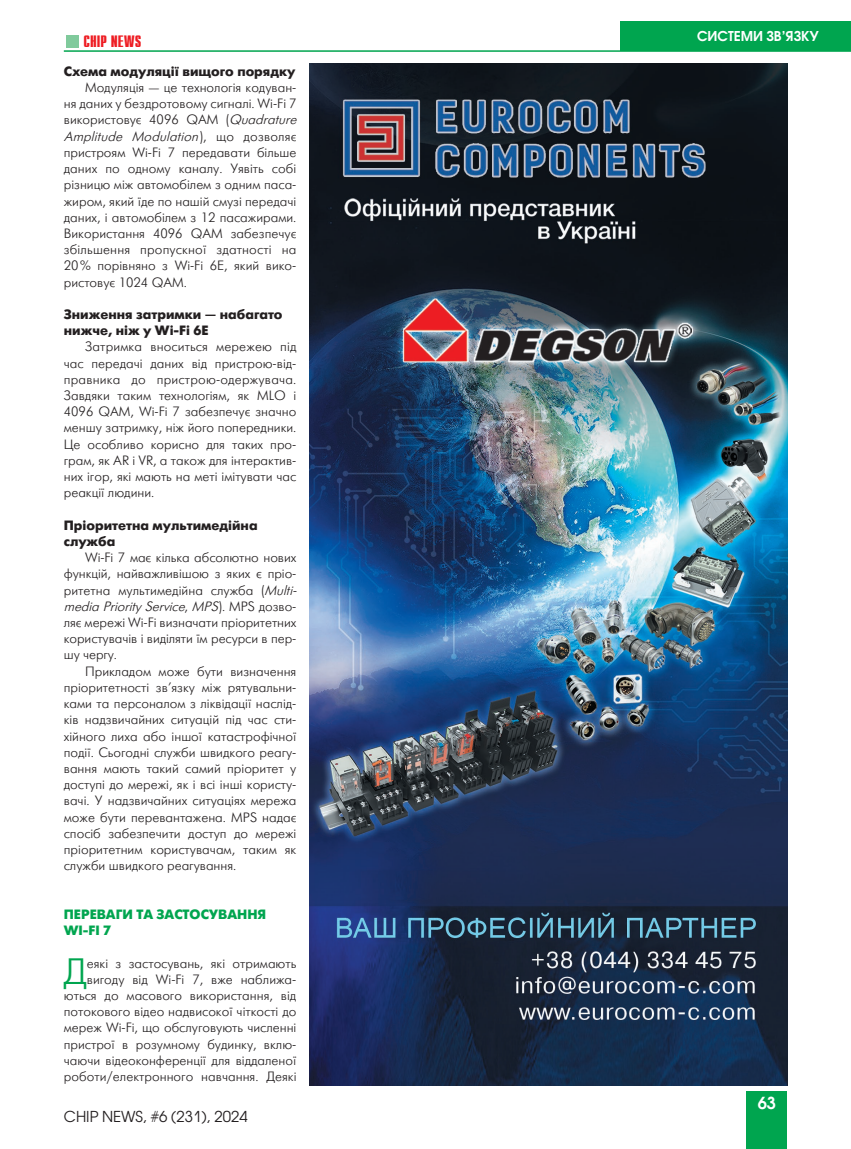
<style>
.page{position:relative;width:851px;height:1149px;background:#fff}
.page>*{position:absolute;margin:0;border:0;box-sizing:border-box;transform-origin:0 0}
.Osnovnoj_Bukviza{font:36.6px "Futuris Light C";color:#00a54f}
.t1{font:700 16.5px "Compact C";color:#ee1d23}
.t2{font:600 16.5px "Avant Garde Gothic C";color:#fff}
.t3{font:15px "Avant Garde Gothic C";color:#231f20}
.Osnovnoj{font:13.5px/16.2px "Futuris Light C";color:#231f20;text-align:justify}
.Osnovnoj_Bukviza-2{font:13.5px/16.2px "Futuris Light C";color:#231f20;text-align:right}
.Razdel_pod{font:700 13.5px/16.2px "Futuris C";color:#231f20}
.Razdel{font:700 13.5px/16.2px "Futuris C";color:#00a54f}
.t4{font:600 13.5px "Avant Garde Gothic C";color:#fff}
.s1{font-style:italic}
</style>
<div class="page">
<div style="left:620px;top:21px;width:230px;height:30px;background:#00a54f"></div>
<div style="left:746px;top:1091px;width:41px;height:57px;background:#00a54f"></div>
<div style="left:66px;top:35px;width:12px;height:12px;background:#80ca9c"></div>
<hr style="left:64px;top:50px;width:786px;height:2px;background:#00a54f">
<img style="left:309px;top:64px;width:478px;height:1020px">
<p class="t1" style="left:83px;top:33px;width:60px">CHIP NEWS</p>
<p class="Razdel_pod" style="left:64px;top:63px;width:233px">Схема модуляції вищого порядку</p>
<p class="Osnovnoj" style="left:64px;top:80px;width:238px;text-align:left;text-indent:21px">Модуляція — це технологія кодуван&shy;ня даних у бездротовому сигналі. Wi-Fi 7 використовує 4096 QAM (<span class="s1">Quadrature Amplitude Modulation</span> ) , щ о д о з в о л я є пристроям Wi-Fi 7 передавати більше даних по одному каналу. Уявіть собі різницю між автомобілем з одним паса&shy;жиром, який їде по нашій смузі передачі даних, і автомобілем з 12 пасажирами.<br>Використання 4096 QAM забезпечує збільшення пропускної здатності на 20% порівняно з Wi-Fi 6E, який вико&shy;ристовує 1024 QAM.</p>
<p class="Razdel_pod" style="left:64px;top:306px;width:220px">Зниження затримки — набагато нижче, ніж у Wi-Fi 6E</p>
<p class="Osnovnoj" style="left:64px;top:339px;width:234px;text-indent:21px">Затримка вноситься мережею під час передачі даних від пристрою-від&shy;правника до пристрою-одержувача.<br>Завдяки таким технологіям, як MLO і 4096 QAM, Wi-Fi 7 забезпечує значно меншу затримку, ніж його попередники.<br>Це особливо корисно для таких про&shy;грам, як AR і VR, а також для інтерактив&shy;них ігор, які мають на меті імітувати час реакції людини.</p>
<p class="Razdel_pod" style="left:64px;top:517px;width:195px">Пріоритетна мультимедійна служба</p>
<p class="Osnovnoj" style="left:64px;top:549px;width:234px;text-indent:21px">Wi-Fi 7 має кілька абсолютно нових функцій, найважливішою з яких є пріо&shy;ритетна мультимедійна служба (<span class="s1">Multi&shy;media PriorityService</span>, <span class="s1">MPS</span>) . M P S д о з в о - ляє мережі Wi-Fi визначати пріоритетних користувачів і виділяти їм ресурси в пер&shy;шу чергу.</p>
<p class="Osnovnoj" style="left:64px;top:663px;width:234px;text-indent:21px">Прикладом може бути визначення пріоритетності зв’язку між рятувальни&shy;ками та персоналом з ліквідації наслід&shy;ків надзвичайних ситуацій під час сти&shy;хійного лиха або іншої катастрофічної події. Сьогодні служби швидкого реагу&shy;вання мають такий самий пріоритет у доступі до мережі, як і всі інші користу&shy;вачі. У надзвичайних ситуаціях мережа може бути перевантажена. MPS надає спосіб забезпечити доступ до мережі пріоритетним користувачам, таким як служби швидкого реагування.</p>
<p class="Razdel" style="left:64px;top:906px;width:204px">ПЕРЕВАГИ ТА ЗАСТОСУВАННЯ<br>WI-FI 7</p>
<p class="Osnovnoj_Bukviza" style="left:63px;top:952px;width:25px">Д</p>
<p class="Osnovnoj_Bukviza-2" style="left:64px;top:954px;width:234px">еякі з застосувань, які отримають вигоду від Wi-Fi 7, вже наближа&shy;ються до масового використання, від потокового відео надвисокої чіткості до мереж Wi-Fi, що обслуговують численні пристрої в розумному будинку, вклю&shy;чаючи відеоконференції для віддаленої роботи/електронного навчання. Деякі</p>
<p class="t3" style="left:64px;top:1106px;width:185px">CHIP NEWS, #6 (231), 2024</p>
<p class="t4" style="left:697px;top:28px;width:123px">СИСТЕМИ ЗВ’ЯЗКУ</p>
<p class="t2" style="left:757px;top:1092px;width:20px">63</p>
</div>
